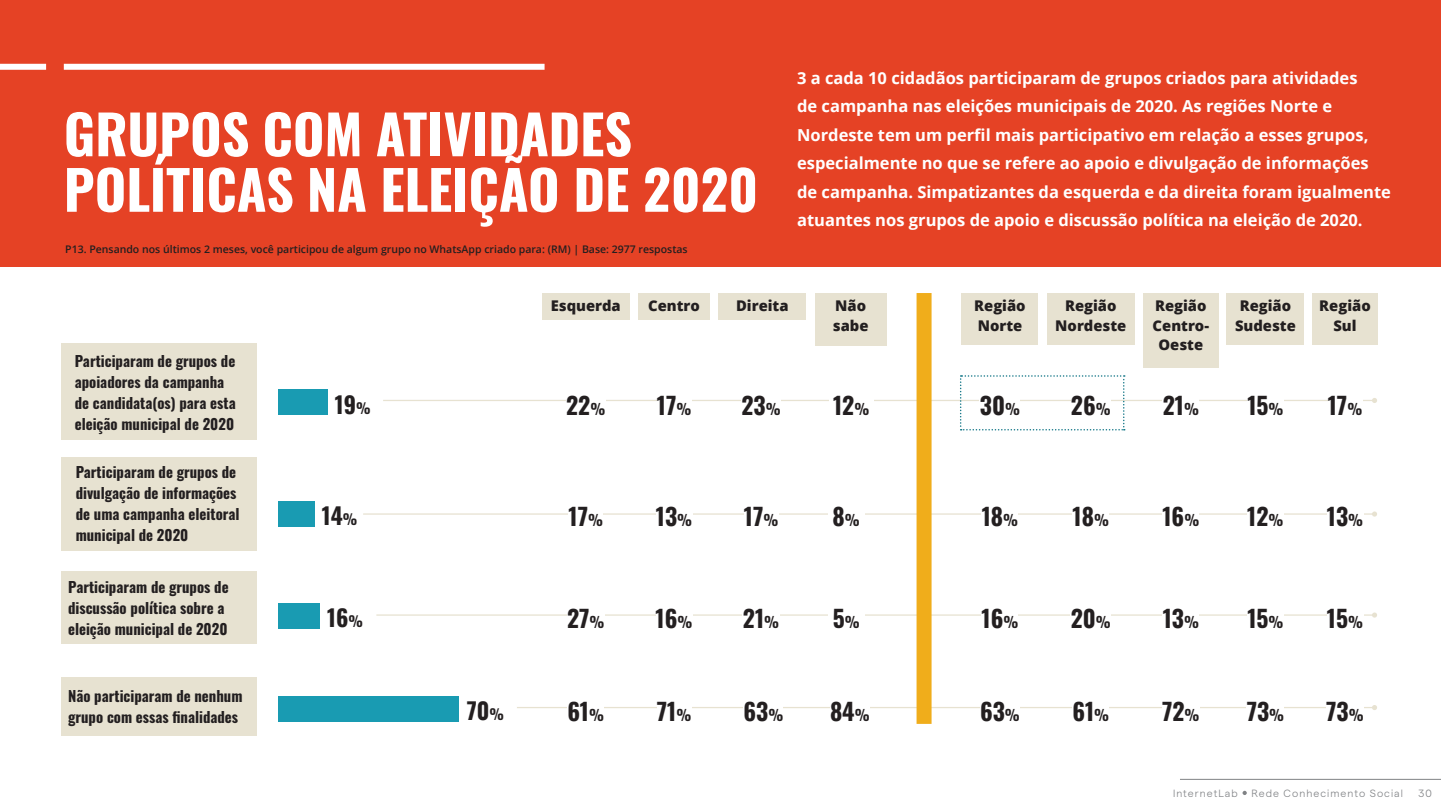
<style>
.page{position:relative;width:1441px;height:810px;background:#fff}
.page>*{position:absolute;margin:0;border:0;box-sizing:border-box;transform-origin:0 0}
.t1{font:700 54px/55.5px "Oswald";color:#fff}
.Texto{font:700 23.7px "Oswald";color:#231f20}
.Texto-2{font:700 22.95px "Oswald";color:#231f20}
.Texto-3{font:700 16.5px/28.5px "Open Sans";color:#fff}
.Texto-4{font:700 14.7px/21px "Oswald";color:#231f20}
.Texto-5{font:800 14.7px/19.6px "Open Sans";color:#231f20;text-align:center}
.Texto-6{font:600 10.5px "Open Sans";color:#231f20}
.t2{font:300 10.5px "Matter";letter-spacing:.1em;color:#808285}
.s1{font-size:14.4px}
.s2{font-size:14.85px}
</style>
<div class="page">
<hr style="left:1179px;top:779px;width:261px;height:1px;background:#808285">
<svg style="left:1242px;top:791px;width:4px;height:4px"></svg>
<div style="left:0;top:0;width:1440px;height:266px;background:#e54225"></div>
<div style="left:0;top:64px;width:46px;height:6px;background:#fff"></div>
<div style="left:64px;top:64px;width:480px;height:6px;background:#fff"></div>
<hr style="left:383px;top:400px;width:991px;height:1px;background:#e7e2d1">
<svg style="left:1372px;top:398px;width:4px;height:5px"></svg>
<div style="left:61px;top:343px;width:195px;height:97px;background:#e7e2d1"></div>
<div style="left:278px;top:390px;width:49px;height:25px;background:#199bb2"></div>
<div style="left:61px;top:457px;width:195px;height:94px;background:#e7e2d1"></div>
<div style="left:278px;top:501px;width:36px;height:26px;background:#199bb2"></div>
<hr style="left:363px;top:513px;width:1011px;height:2px;background:#e7e2d1">
<svg style="left:1371px;top:512px;width:5px;height:5px"></svg>
<div style="left:61px;top:571px;width:195px;height:73px;background:#e7e2d1"></div>
<div style="left:278px;top:603px;width:41px;height:26px;background:#199bb2"></div>
<hr style="left:376px;top:614px;width:998px;height:2px;background:#e7e2d1">
<svg style="left:1371px;top:613px;width:5px;height:5px"></svg>
<div style="left:61px;top:678px;width:195px;height:58px;background:#e7e2d1"></div>
<div style="left:278px;top:696px;width:181px;height:25px;background:#199bb2"></div>
<hr style="left:517px;top:707px;width:857px;height:1px;background:#e7e2d1">
<svg style="left:1372px;top:705px;width:4px;height:5px"></svg>
<div style="left:718px;top:293px;width:88px;height:27px;background:#e7e2d1"></div>
<div style="left:741px;top:387px;width:39px;height:28px;background:#fff"></div>
<div style="left:743px;top:498px;width:35px;height:28px;background:#fff"></div>
<div style="left:742px;top:600px;width:37px;height:28px;background:#fff"></div>
<div style="left:743px;top:693px;width:40px;height:28px;background:#fff"></div>
<div style="left:541px;top:293px;width:88px;height:27px;background:#e7e2d1"></div>
<div style="left:566px;top:387px;width:39px;height:28px;background:#fff"></div>
<div style="left:568px;top:498px;width:35px;height:28px;background:#fff"></div>
<div style="left:567px;top:600px;width:37px;height:28px;background:#fff"></div>
<div style="left:567px;top:693px;width:37px;height:28px;background:#fff"></div>
<div style="left:814px;top:293px;width:72px;height:52px;background:#e7e2d1"></div>
<div style="left:828px;top:387px;width:45px;height:28px;background:#fff"></div>
<div style="left:828px;top:498px;width:36px;height:28px;background:#fff"></div>
<div style="left:827px;top:600px;width:37px;height:28px;background:#fff"></div>
<div style="left:830px;top:693px;width:39px;height:28px;background:#fff"></div>
<div style="left:638px;top:293px;width:71px;height:27px;background:#e7e2d1"></div>
<div style="left:656px;top:387px;width:35px;height:28px;background:#fff"></div>
<div style="left:656px;top:498px;width:36px;height:28px;background:#fff"></div>
<div style="left:655px;top:600px;width:37px;height:28px;background:#fff"></div>
<div style="left:656px;top:693px;width:35px;height:28px;background:#fff"></div>
<div style="left:961px;top:293px;width:77px;height:52px;background:#e7e2d1"></div>
<div style="left:981px;top:498px;width:37px;height:28px;background:#fff"></div>
<div style="left:981px;top:600px;width:37px;height:28px;background:#fff"></div>
<div style="left:980px;top:693px;width:39px;height:28px;background:#fff"></div>
<div style="left:1312px;top:293px;width:65px;height:52px;background:#e7e2d1"></div>
<div style="left:1327px;top:387px;width:34px;height:28px;background:#fff"></div>
<div style="left:1326px;top:498px;width:36px;height:28px;background:#fff"></div>
<div style="left:1326px;top:600px;width:36px;height:28px;background:#fff"></div>
<div style="left:1325px;top:693px;width:38px;height:28px;background:#fff"></div>
<div style="left:1046px;top:293px;width:88px;height:52px;background:#e7e2d1"></div>
<div style="left:1072px;top:498px;width:36px;height:28px;background:#fff"></div>
<div style="left:1070px;top:600px;width:40px;height:28px;background:#fff"></div>
<div style="left:1072px;top:693px;width:37px;height:28px;background:#fff"></div>
<div style="left:1226px;top:293px;width:77px;height:52px;background:#e7e2d1"></div>
<div style="left:1247px;top:387px;width:36px;height:28px;background:#fff"></div>
<div style="left:1247px;top:498px;width:36px;height:28px;background:#fff"></div>
<div style="left:1247px;top:600px;width:36px;height:28px;background:#fff"></div>
<div style="left:1246px;top:693px;width:37px;height:28px;background:#fff"></div>
<div style="left:1143px;top:293px;width:75px;height:74px;background:#e7e2d1"></div>
<div style="left:1162px;top:387px;width:36px;height:28px;background:#fff"></div>
<div style="left:1162px;top:498px;width:37px;height:28px;background:#fff"></div>
<div style="left:1162px;top:600px;width:36px;height:28px;background:#fff"></div>
<div style="left:1161px;top:693px;width:38px;height:28px;background:#fff"></div>
<svg style="left:960px;top:375px;width:164px;height:56px"></svg>
<div style="left:916px;top:293px;width:15px;height:431px;background:#f0ad1b"></div>
<p class="t1" style="left:64px;top:101px;width:695px">GRUPOS COM ATIVIDADES<br>POLÍTICAS NA ELEIÇÃO DE 2020</p>
<p class="Texto-6" style="left:65px;top:242px;width:624px">P13. Pensando nos últimos 2 meses, você participou de algum grupo no WhatsApp criado para: (RM) | Base: 2977 respostas</p>
<p class="Texto-3" style="left:797px;top:63px;width:595px">3 a cada 10 cidadãos participaram de grupos criados para atividades<br>de campanha nas eleições municipais de 2020. As regiões Norte e Nordeste tem um perfil mais participativo em relação a esses grupos, especialmente no que se refere ao apoio e divulgação de informações de campanha. Simpatizantes da esquerda e da direita foram igualmente atuantes nos grupos de apoio e discussão política na eleição de 2020.</p>
<p class="Texto-4" style="left:75px;top:349px;width:162px">Participaram de grupos de apoiadores da campanha de candidata(os) para esta eleição municipal de 2020</p>
<p class="Texto-4" style="left:76px;top:460px;width:165px">Participaram de grupos de divulgação de informações de uma campanha eleitoral municipal de 2020</p>
<p class="Texto-4" style="left:68px;top:575px;width:162px">Participaram de grupos de discussão política sobre a eleição municipal de 2020</p>
<p class="Texto-2" style="left:335px;top:384px;width:37px">19<span class="s1">%</span></p>
<p class="Texto-2" style="left:322px;top:495px;width:37px">14<span class="s1">%</span></p>
<p class="Texto-2" style="left:327px;top:597px;width:37px">16<span class="s1">%</span></p>
<p class="Texto-5" style="left:550px;top:295px;width:72px">Esquerda</p>
<p class="Texto-5" style="left:648px;top:295px;width:53px">Centro</p>
<p class="Texto-5" style="left:736px;top:295px;width:54px">Direita</p>
<p class="Texto-5" style="left:832px;top:295px;width:37px;text-align:left">Não sabe</p>
<p class="Texto-5" style="left:974px;top:295px;width:53px;text-align:left">Região<br>Norte</p>
<p class="Texto-5" style="left:1055px;top:295px;width:73px">Região<br>Nordeste</p>
<p class="Texto-5" style="left:1152px;top:295px;width:58px">Região<br>Centro-<br>Oeste</p>
<p class="Texto-5" style="left:1234px;top:295px;width:62px">Região<br>Sudeste</p>
<p class="Texto-5" style="left:1318px;top:295px;width:53px">Região</p>
<p class="Texto-5" style="left:1333px;top:315px;width:25px">Sul</p>
<p class="Texto" style="left:566px;top:384px;width:41px">22<span class="s2">%</span></p>
<p class="Texto" style="left:656px;top:384px;width:36px">17<span class="s2">%</span></p>
<p class="Texto" style="left:741px;top:384px;width:41px">23<span class="s2">%</span></p>
<p class="Texto" style="left:833px;top:384px;width:38px">12<span class="s2">%</span></p>
<p class="Texto" style="left:979px;top:384px;width:42px">30<span class="s2">%</span></p>
<p class="Texto" style="left:1070px;top:384px;width:41px">26<span class="s2">%</span></p>
<p class="Texto" style="left:1162px;top:384px;width:38px">21<span class="s2">%</span></p>
<p class="Texto" style="left:1247px;top:384px;width:38px">15<span class="s2">%</span></p>
<p class="Texto" style="left:1327px;top:384px;width:36px">17<span class="s2">%</span></p>
<p class="Texto" style="left:568px;top:496px;width:36px">17<span class="s2">%</span></p>
<p class="Texto" style="left:656px;top:496px;width:38px">13<span class="s2">%</span></p>
<p class="Texto" style="left:743px;top:496px;width:36px">17<span class="s2">%</span></p>
<p class="Texto" style="left:832px;top:496px;width:29px">8<span class="s2">%</span></p>
<p class="Texto" style="left:981px;top:496px;width:38px">18<span class="s2">%</span></p>
<p class="Texto" style="left:1072px;top:496px;width:38px">18<span class="s2">%</span></p>
<p class="Texto" style="left:1162px;top:496px;width:38px">16<span class="s2">%</span></p>
<p class="Texto" style="left:1247px;top:496px;width:38px">12<span class="s2">%</span></p>
<p class="Texto" style="left:1326px;top:496px;width:38px">13<span class="s2">%</span></p>
<p class="Texto" style="left:567px;top:598px;width:39px">27<span class="s2">%</span></p>
<p class="Texto" style="left:655px;top:598px;width:38px">16<span class="s2">%</span></p>
<p class="Texto" style="left:743px;top:598px;width:38px">21<span class="s2">%</span></p>
<p class="Texto" style="left:832px;top:598px;width:28px">5<span class="s2">%</span></p>
<p class="Texto" style="left:981px;top:598px;width:38px">16<span class="s2">%</span></p>
<p class="Texto" style="left:1070px;top:598px;width:42px">20<span class="s2">%</span></p>
<p class="Texto" style="left:1162px;top:598px;width:38px">13<span class="s2">%</span></p>
<p class="Texto" style="left:1247px;top:598px;width:38px">15<span class="s2">%</span></p>
<p class="Texto" style="left:1326px;top:598px;width:38px">15<span class="s2">%</span></p>
<p class="Texto-4" style="left:68px;top:684px;width:176px">Não participaram de nenhum grupo com essas finalidades</p>
<p class="Texto-2" style="left:466px;top:690px;width:39px">70<span class="s1">%</span></p>
<p class="Texto" style="left:567px;top:690px;width:38px">61<span class="s2">%</span></p>
<p class="Texto" style="left:656px;top:690px;width:36px">71<span class="s2">%</span></p>
<p class="Texto" style="left:743px;top:690px;width:41px">63<span class="s2">%</span></p>
<p class="Texto" style="left:830px;top:690px;width:41px">84<span class="s2">%</span></p>
<p class="Texto" style="left:980px;top:690px;width:41px">63<span class="s2">%</span></p>
<p class="Texto" style="left:1072px;top:690px;width:38px">61<span class="s2">%</span></p>
<p class="Texto" style="left:1161px;top:690px;width:39px">72<span class="s2">%</span></p>
<p class="Texto" style="left:1246px;top:690px;width:39px">73<span class="s2">%</span></p>
<p class="Texto" style="left:1325px;top:690px;width:39px">73<span class="s2">%</span></p>
<p class="t2" style="left:1172px;top:785px;width:66px">InternetLab</p>
<p class="t2" style="left:1251px;top:785px;width:153px">Rede Conhecimento Social</p>
<p class="t2" style="left:1418px;top:785px;width:15px">30</p>
</div>
